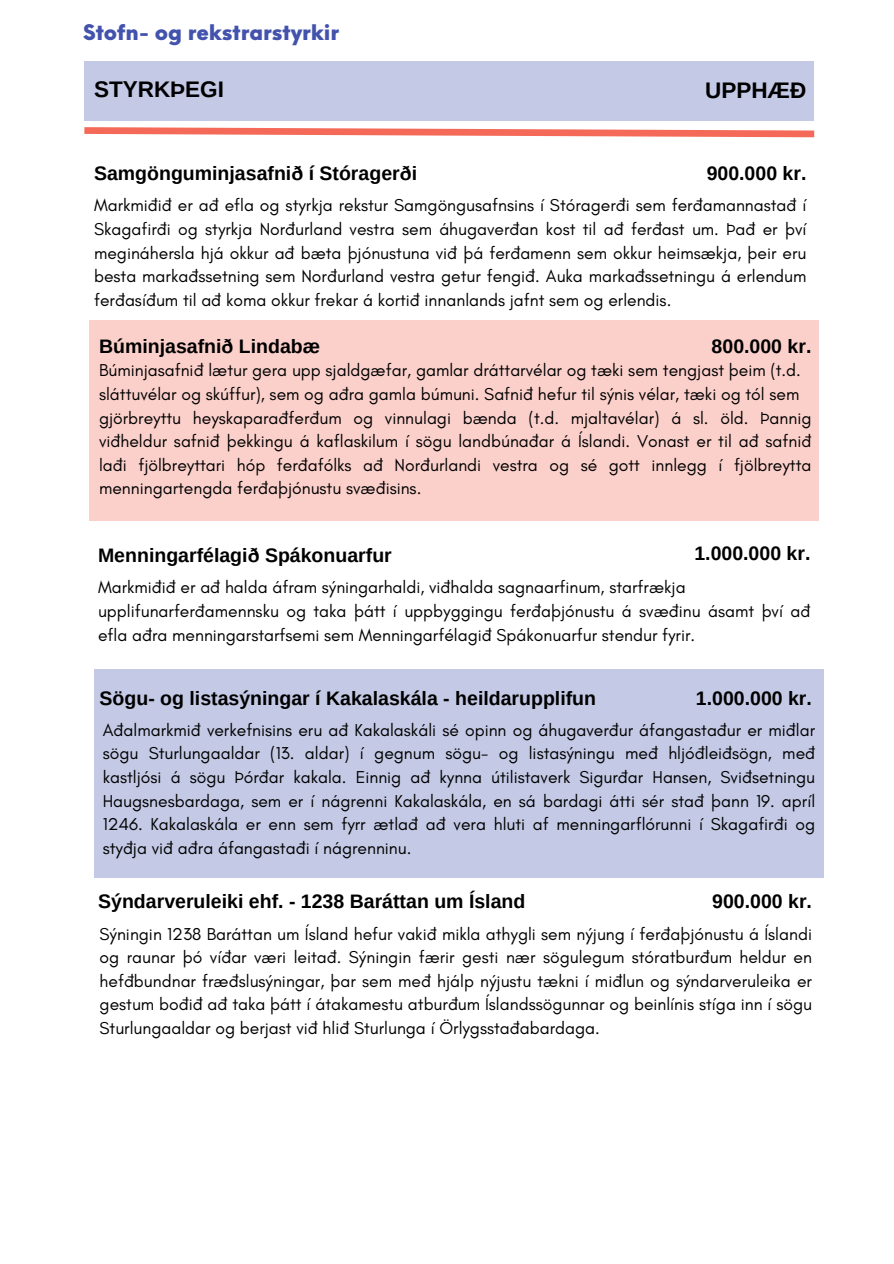
<style>
.page{position:relative;width:894px;height:1264px;background:#fff}
.page>*{position:absolute;margin:0;border:0;box-sizing:border-box;transform-origin:0 0}
.t1{font:700 22.5px "Arimo";color:#000}
.t2{font:900 21px "Neue Einstellung";color:#4252ad}
.t3{font:700 19.5px "Arimo";color:#000}
.t4{font:17.55px/23.7px "Glacial Indifference";color:#000;text-align:justify}
</style>
<div class="page">
<div style="left:94px;top:669px;width:729px;height:208px;background:#c4c9e5"></div>
<div style="left:89px;top:320px;width:729px;height:200px;background:#fbd0cb"></div>
<div style="left:84px;top:61px;width:729px;height:60px;background:#c4c9e5"></div>
<svg style="left:84px;top:127px;width:731px;height:11px"></svg>
<h3 class="t2" style="left:83px;top:13px;width:257px">Stofn- og rekstrarstyrkir</h3>
<h3 class="t1" style="left:94px;top:77px;width:131px">STYRKÞEGI</h3>
<h3 class="t1" style="left:705px;top:78px;width:103px">UPPHÆÐ</h3>
<p class="t3" style="left:94px;top:162px;width:324px">Samgönguminjasafnið í Stóragerði</p>
<p class="t3" style="left:706px;top:162px;width:101px">900.000 kr.</p>
<p class="t4" style="left:94px;top:193px;width:713px">Markmiðið er að efla og styrkja rekstur Samgöngusafnsins í Stóragerði sem ferðamannastað í Skagafirði og styrkja Norðurland vestra sem áhugaverðan kost til að ferðast um. Það er því megináhersla hjá okkur að bæta þjónustuna við þá ferðamenn sem okkur heimsækja, þeir eru besta markaðssetning sem Norðurland vestra getur fengið. Auka markaðssetningu á erlendum ferðasíðum til að koma okkur frekar á kortið innanlands jafnt sem og erlendis.</p>
<h2 class="t3" style="left:99px;top:335px;width:222px">Búminjasafnið Lindabæ</h2>
<p class="t4" style="left:99px;top:358px;width:703px">Búminjasafnið lætur gera upp sjaldgæfar, gamlar dráttarvélar og tæki sem tengjast þeim (t.d.</p>
<h1 class="t4" style="left:99px;top:382px;width:701px">sláttuvélar og skúffur), sem og aðra gamla búmuni. Safnið hefur til sýnis vélar, tæki og tól sem</h1>
<h1 class="t4" style="left:99px;top:405px;width:713px">gjörbreyttu heyskaparaðferðum og vinnulagi bænda (t.d. mjaltavélar) á sl. öld. Þannig viðheldur safnið þekkingu á kaflaskilum í sögu landbúnaðar á Íslandi. Vonast er til að safnið laði fjölbreyttari hóp ferðafólks að Norðurlandi vestra og sé gott innlegg í fjölbreytta menningartengda ferðaþjónustu svæðisins.</h1>
<p class="t3" style="left:711px;top:335px;width:101px">800.000 kr.</p>
<h3 class="t3" style="left:98px;top:544px;width:295px">Menningarfélagið Spákonuarfur</h3>
<p class="t3" style="left:694px;top:542px;width:117px">1.000.000 kr.</p>
<p class="t4" style="left:98px;top:575px;width:589px">Markmiðið er að halda áfram sýningarhaldi, viðhalda sagnaarfinum, starfrækja</p>
<h3 class="t4" style="left:98px;top:599px;width:713px">upplifunarferðamennsku og taka þátt í uppbyggingu ferðaþjónustu á svæðinu ásamt því að efla aðra menningarstarfsemi sem Menningarfélagið Spákonuarfur stendur fyrir.</h3>
<h3 class="t3" style="left:100px;top:687px;width:498px">Sögu- og listasýningar í Kakalaskála - heildarupplifun</h3>
<p class="t4" style="left:103px;top:717px;width:713px">Aðalmarkmið verkefnisins eru að Kakalaskáli sé opinn og áhugaverður áfangastaður er miðlar sögu Sturlungaaldar (13. aldar) í gegnum sögu- og listasýningu með hljóðleiðsögn, með kastljósi á sögu Þórðar kakala. Einnig að kynna útilistaverk Sigurðar Hansen, Sviðsetningu Haugsnesbardaga, sem er í nágrenni Kakalaskála, en sá bardagi átti sér stað þann 19. apríl 1246. Kakalaskála er enn sem fyrr ætlað að vera hluti af menningarflórunni í Skagafirði og styðja við aðra áfangastaði í nágrenninu.</p>
<p class="t3" style="left:695px;top:687px;width:117px">1.000.000 kr.</p>
<h3 class="t3" style="left:98px;top:890px;width:428px">Sýndarveruleiki ehf. - 1238 Baráttan um Ísland</h3>
<h3 class="t3" style="left:712px;top:890px;width:101px">900.000 kr.</h3>
<p class="t4" style="left:100px;top:921px;width:713px">Sýningin 1238 Baráttan um Ísland hefur vakið mikla athygli sem nýjung í ferðaþjónustu á Íslandi og raunar þó víðar væri leitað. Sýningin færir gesti nær sögulegum stóratburðum heldur en hefðbundnar fræðslusýningar, þar sem með hjálp nýjustu tækni í miðlun og sýndarveruleika er gestum boðið að taka þátt í átakamestu atburðum Íslandssögunnar og beinlínis stíga inn í sögu Sturlungaaldar og berjast við hlið Sturlunga í Örlygsstaðabardaga.</p>
</div>
